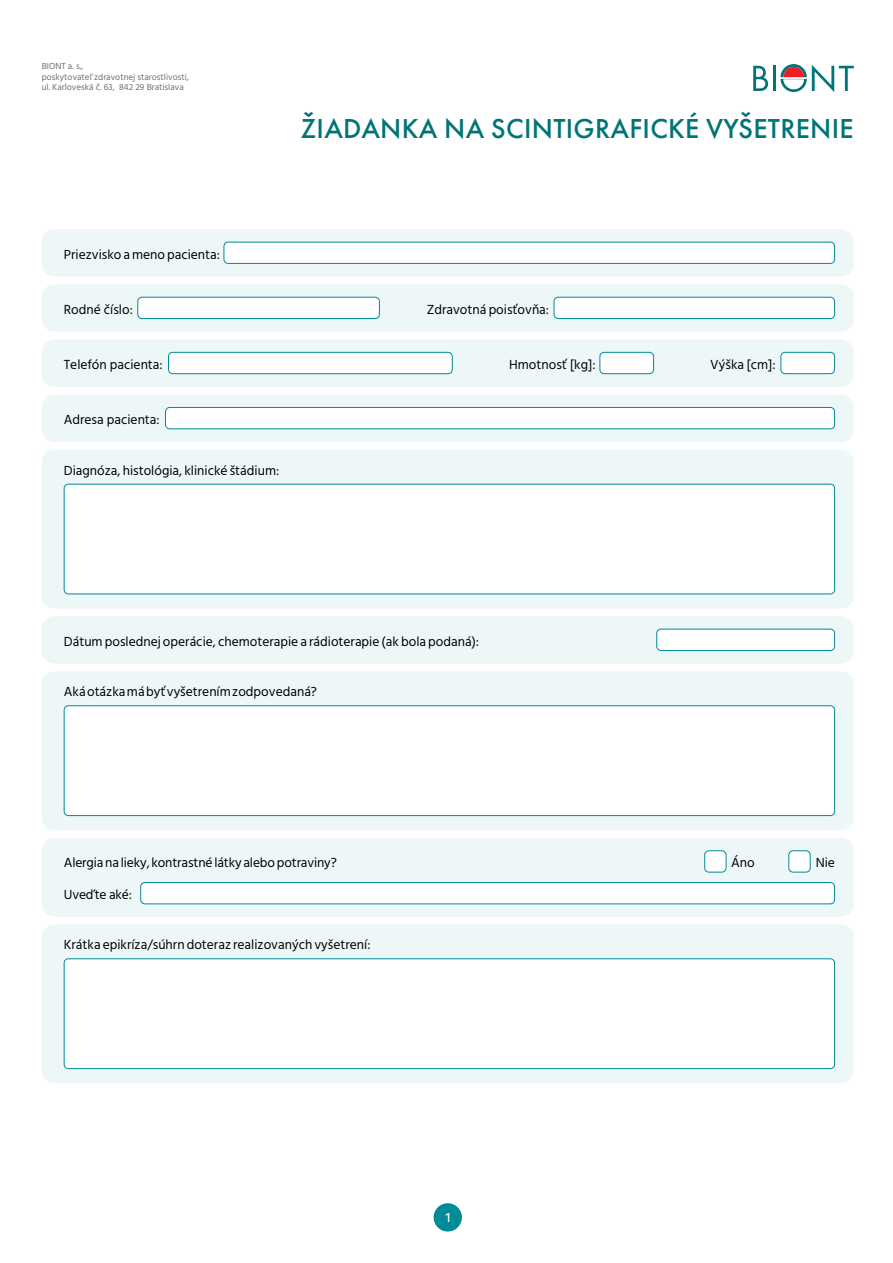
<style>
.page{position:relative;width:893px;height:1263px;background:#fff}
.page>*{position:absolute;margin:0;border:0;box-sizing:border-box;transform-origin:0 0}
.t1{font:500 28.5px "Futura PT";letter-spacing:.01em;color:#007476}
.t2{font:13.5px "Hind";color:#000}
.t3{font:500 13.5px "Hind";color:#fff}
.t4{font:9px/10.5px "Hind";color:#6d6e71}
</style>
<div class="page">
<div style="left:42px;top:838px;width:812px;height:79px;background:#eef7f8;border-radius:13px"></div>
<div style="left:434px;top:1203px;width:28px;height:28px;background:#008b97;border-radius:50%"></div>
<div style="left:42px;top:924px;width:812px;height:159px;background:#eef7f8;border-radius:13px"></div>
<div style="left:64px;top:959px;width:771px;height:109px;background:#fff;border-radius:4px"></div>
<div style="left:64px;top:958px;width:771px;height:111px;border:1px solid #008b97;border-radius:4px"></div>
<div style="left:141px;top:882px;width:694px;height:22px;background:#fff;border-radius:4px"></div>
<div style="left:140px;top:882px;width:695px;height:22px;border:1px solid #008b97;border-radius:4px"></div>
<svg style="left:753px;top:66px;width:15px;height:25px"></svg>
<hr style="left:773px;top:66px;width:3px;height:25px;background:#007476">
<svg style="left:780px;top:64px;width:74px;height:28px"></svg>
<div style="left:705px;top:851px;width:21px;height:21px;background:#fff;border-radius:4px"></div>
<div style="left:704px;top:850px;width:22px;height:22px;border:1px solid #008b97;border-radius:4px"></div>
<div style="left:789px;top:851px;width:21px;height:21px;background:#fff;border-radius:4px"></div>
<div style="left:788px;top:850px;width:22px;height:22px;border:1px solid #008b97;border-radius:4px"></div>
<div style="left:42px;top:229px;width:812px;height:48px;background:#eef7f8;border-radius:13px"></div>
<div style="left:42px;top:284px;width:812px;height:48px;background:#eef7f8;border-radius:13px"></div>
<div style="left:42px;top:450px;width:812px;height:159px;background:#eef7f8;border-radius:13px"></div>
<div style="left:42px;top:671px;width:812px;height:159px;background:#eef7f8;border-radius:13px"></div>
<div style="left:42px;top:616px;width:812px;height:48px;background:#eef7f8;border-radius:13px"></div>
<div style="left:42px;top:339px;width:812px;height:48px;background:#eef7f8;border-radius:13px"></div>
<div style="left:42px;top:394px;width:812px;height:48px;background:#eef7f8;border-radius:13px"></div>
<div style="left:224px;top:242px;width:611px;height:21px;background:#fff;border-radius:4px"></div>
<div style="left:224px;top:242px;width:611px;height:22px;border:1px solid #008b97;border-radius:4px"></div>
<div style="left:138px;top:297px;width:241px;height:22px;background:#fff;border-radius:4px"></div>
<div style="left:137px;top:297px;width:243px;height:22px;border:1px solid #008b97;border-radius:4px"></div>
<div style="left:657px;top:629px;width:178px;height:21px;background:#fff;border-radius:4px"></div>
<div style="left:656px;top:629px;width:179px;height:22px;border:1px solid #008b97;border-radius:4px"></div>
<div style="left:64px;top:484px;width:771px;height:110px;background:#fff;border-radius:4px"></div>
<div style="left:64px;top:484px;width:771px;height:110px;border:1px solid #008b97;border-radius:4px"></div>
<div style="left:64px;top:706px;width:771px;height:109px;background:#fff;border-radius:4px"></div>
<div style="left:64px;top:705px;width:771px;height:111px;border:1px solid #008b97;border-radius:4px"></div>
<div style="left:600px;top:352px;width:54px;height:22px;background:#fff;border-radius:4px"></div>
<div style="left:599px;top:352px;width:55px;height:22px;border:1px solid #008b97;border-radius:4px"></div>
<div style="left:168px;top:352px;width:284px;height:22px;background:#fff;border-radius:4px"></div>
<div style="left:168px;top:352px;width:285px;height:22px;border:1px solid #008b97;border-radius:4px"></div>
<div style="left:165px;top:407px;width:670px;height:22px;background:#fff;border-radius:4px"></div>
<div style="left:165px;top:407px;width:670px;height:22px;border:1px solid #008b97;border-radius:4px"></div>
<div style="left:781px;top:352px;width:54px;height:22px;background:#fff;border-radius:4px"></div>
<div style="left:780px;top:352px;width:55px;height:22px;border:1px solid #008b97;border-radius:4px"></div>
<div style="left:554px;top:297px;width:281px;height:22px;background:#fff;border-radius:4px"></div>
<div style="left:554px;top:297px;width:281px;height:22px;border:1px solid #008b97;border-radius:4px"></div>
<p class="t4" style="left:42px;top:62px;width:149px">BIONT a. s.,<br>poskytovateľ zdravotnej starostlivosti, ul. Karloveská č. 63, 842 29 Bratislava</p>
<p class="t2" style="left:64px;top:245px;width:158px">Priezvisko a meno pacienta:</p>
<p class="t2" style="left:64px;top:300px;width:71px">Rodné číslo:</p>
<h1 class="t1" style="left:301px;top:111px;width:555px">ŽIADANKA NA SCINTIGRAFICKÉ VYŠETRENIE</h1>
<p class="t2" style="left:427px;top:300px;width:124px">Zdravotná poisťovňa:</p>
<p class="t2" style="left:64px;top:355px;width:100px">Telefón pacienta:</p>
<p class="t2" style="left:509px;top:355px;width:88px">Hmotnosť [kg]:</p>
<p class="t2" style="left:64px;top:410px;width:97px">Adresa pacienta:</p>
<p class="t2" style="left:64px;top:461px;width:217px">Diagnóza, histológia, klinické štádium:</p>
<p class="t2" style="left:64px;top:632px;width:417px">Dátum poslednej operácie, chemoterapie a rádioterapie (ak bola podaná):</p>
<p class="t2" style="left:64px;top:683px;width:255px">Aká otázka má byť vyšetrením zodpovedaná?</p>
<p class="t2" style="left:710px;top:355px;width:67px">Výška [cm]:</p>
<p class="t2" style="left:64px;top:854px;width:275px">Alergia na lieky, kontrastné látky alebo potraviny?</p>
<p class="t2" style="left:731px;top:854px;width:25px">Áno</p>
<p class="t2" style="left:816px;top:854px;width:21px">Nie</p>
<p class="t2" style="left:64px;top:885px;width:70px">Uveďte aké:</p>
<p class="t2" style="left:64px;top:936px;width:308px">Krátka epikríza/súhrn doteraz realizovaných vyšetrení:</p>
<p class="t3" style="left:446px;top:1208px;width:6px">1</p>
</div>
